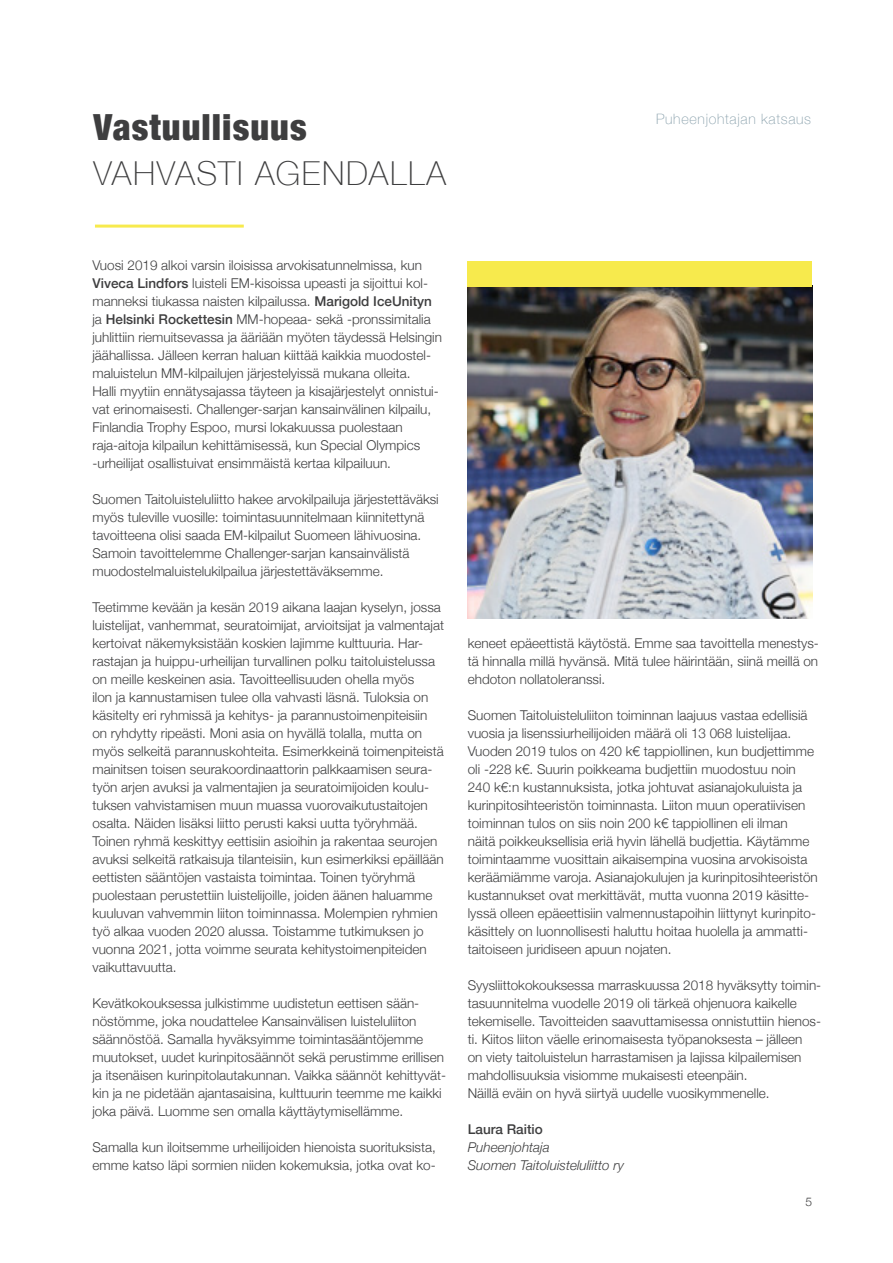
<style>
.page{position:relative;width:893px;height:1263px;background:#fff}
.page>*{position:absolute;margin:0;border:0;box-sizing:border-box;transform-origin:0 0}
.t1{font:900 condensed 36px "Helvetica Neue";letter-spacing:.03em;color:#3e3e3f}
.t2{font:100 33px "Helvetica Neue";letter-spacing:.05em;color:#3e3e3f}
.t3{font:100 14.25px "Helvetica Neue";letter-spacing:.05em;color:#859da9}
.t4{font:300 13.5px/18px "Helvetica Neue";color:#3e3e3f}
.Kuvateksti{font:italic 300 13.5px "Helvetica Neue";color:#3e3e3f}
.t5{font:500 13.5px "Helvetica Neue";color:#3e3e3f}
.t6{font:300 12px "Helvetica Neue";color:#3e3e3f}
.s1{font-weight:500}
</style>
<div class="page">
<img style="left:468px;top:287px;width:344px;height:332px">
<hr style="left:95px;top:225px;width:149px;height:3px;background:#f7ea4d">
<div style="left:468px;top:261px;width:344px;height:26px;background:#f7ea4d"></div>
<p class="t1" style="left:94px;top:97px;width:215px">Vastuullisuus</p>
<p class="t2" style="left:94px;top:148px;width:354px">VAHVASTI AGENDALLA</p>
<p class="t3" style="left:656px;top:108px;width:156px">Puheenjohtajan katsaus</p>
<p class="t4" style="left:92px;top:255px;width:351px">Vuosi 2019 alkoi varsin iloisissa arvokisatunnelmissa, kun <span class="s1">Viveca Lindfors</span> luisteli EM-kisoissa upeasti ja sijoittui kol&shy;manneksi tiukassa naisten kilpailussa. <span class="s1">Marigold IceUnityn </span>ja <span class="s1">Helsinki Rockettesin</span> MM-hopeaa- sekä -pronssimitalia juhlittiin riemuitsevassa ja ääriään myöten täydessä Helsingin jäähallissa. Jälleen kerran haluan kiittää kaikkia muodostel&shy;maluistelun MM-kilpailujen järjestelyissä mukana olleita.</p>
<p class="t4" style="left:92px;top:381px;width:348px">Halli myytiin ennätysajassa täyteen ja kisajärjestelyt onnistui&shy;vat erinomaisesti. Challenger-sarjan kansainvälinen kilpailu,<br>Finlandia Trophy Espoo, mursi lokakuussa puolestaan</p>
<p class="t4" style="left:92px;top:435px;width:329px">raja-aitoja kilpailun kehittämisessä, kun Special Olympics -urheilijat osallistuivat ensimmäistä kertaa kilpailuun.</p>
<p class="t4" style="left:92px;top:489px;width:348px">Suomen Taitoluisteluliitto hakee arvokilpailuja järjestettäväksi myös tuleville vuosille: toimintasuunnitelmaan kiinnitettynä tavoitteena olisi saada EM-kilpailut Suomeen lähivuosina.<br>Samoin tavoittelemme Challenger-sarjan kansainvälistä muodostelmaluistelukilpailua järjestettäväksemme.</p>
<p class="t4" style="left:92px;top:597px;width:353px">Teetimme kevään ja kesän 2019 aikana laajan kyselyn, jossa luistelijat, vanhemmat, seuratoimijat, arvioitsijat ja valmentajat kertoivat näkemyksistään koskien lajimme kulttuuria. Har&shy;rastajan ja huippu-urheilijan turvallinen polku taitoluistelussa on meille keskeinen asia. Tavoitteellisuuden ohella myös<br>ilon ja kannustamisen tulee olla vahvasti läsnä. Tuloksia on käsitelty eri ryhmissä ja kehitys- ja parannustoimenpiteisiin on ryhdytty ripeästi. Moni asia on hyvällä tolalla, mutta on myös selkeitä parannuskohteita. Esimerkkeinä toimenpiteistä mainitsen toisen seurakoordinaattorin palkkaamisen seura&shy;työn arjen avuksi ja valmentajien ja seuratoimijoiden koulu&shy;tuksen vahvistamisen muun muassa vuorovaikutustaitojen osalta. Näiden lisäksi liitto perusti kaksi uutta työryhmää.<br>Toinen ryhmä keskittyy eettisiin asioihin ja rakentaa seurojen avuksi selkeitä ratkaisuja tilanteisiin, kun esimerkiksi epäillään eettisten sääntöjen vastaista toimintaa. Toinen työryhmä puolestaan perustettiin luistelijoille, joiden äänen haluamme kuuluvan vahvemmin liiton toiminnassa. Molempien ryhmien työ alkaa vuoden 2020 alussa. Toistamme tutkimuksen jo vuonna 2021, jotta voimme seurata kehitystoimenpiteiden vaikuttavuutta.</p>
<p class="t4" style="left:92px;top:993px;width:355px">Kevätkokouksessa julkistimme uudistetun eettisen sään&shy;nöstömme, joka noudattelee Kansainvälisen luisteluliiton säännöstöä. Samalla hyväksyimme toimintasääntöjemme muutokset, uudet kurinpitosäännöt sekä perustimme erillisen ja itsenäisen kurinpitolautakunnan. Vaikka säännöt kehittyvät&shy;kin ja ne pidetään ajantasaisina, kulttuurin teemme me kaikki joka päivä. Luomme sen omalla käyttäytymisellämme.</p>
<p class="t4" style="left:92px;top:1137px;width:345px">Samalla kun iloitsemme urheilijoiden hienoista suorituksista, emme katso läpi sormien niiden kokemuksia, jotka ovat ko-</p>
<p class="t4" style="left:468px;top:633px;width:353px;text-align:justify">keneet epäeettistä käytöstä. Emme saa tavoittella menestys&shy;tä hinnalla millä hyvänsä. Mitä tulee häirintään, siinä meillä on ehdoton nollatoleranssi.</p>
<p class="t4" style="left:468px;top:705px;width:352px">Suomen Taitoluisteluliiton toiminnan laajuus vastaa edellisiä vuosia ja lisenssiurheilijoiden määrä oli 13 068 luistelijaa.<br>Vuoden 2019 tulos on 420 k€ tappiollinen, kun budjettimme oli -228 k€. Suurin poikkeama budjettiin muodostuu noin 240 k€:n kustannuksista, jotka johtuvat asianajokuluista ja kurinpitosihteeristön toiminnasta. Liiton muun operatiivisen toiminnan tulos on siis noin 200 k€ tappiollinen eli ilman näitä poikkeuksellisia eriä hyvin lähellä budjettia. Käytämme toimintaamme vuosittain aikaisempina vuosina arvokisoista keräämiämme varoja. Asianajokulujen ja kurinpitosihteeristön kustannukset ovat merkittävät, mutta vuonna 2019 käsitte&shy;lyssä olleen epäeettisiin valmennustapoihin liittynyt kurinpito&shy;käsittely on luonnollisesti haluttu hoitaa huolella ja ammatti&shy;taitoiseen juridiseen apuun nojaten.</p>
<p class="t4" style="left:468px;top:975px;width:355px">Syysliittokokouksessa marraskuussa 2018 hyväksytty toimin&shy;tasuunnitelma vuodelle 2019 oli tärkeä ohjenuora kaikelle tekemiselle. Tavoitteiden saavuttamisessa onnistuttiin hienos&shy;ti. Kiitos liiton väelle erinomaisesta työpanoksesta – jälleen<br>on viety taitoluistelun harrastamisen ja lajissa kilpailemisen mahdollisuuksia visiomme mukaisesti eteenpäin.<br>Näillä eväin on hyvä siirtyä uudelle vuosikymmenelle.</p>
<p class="t5" style="left:468px;top:1118px;width:77px">Laura Raitio</p>
<p class="Kuvateksti" style="left:468px;top:1137px;width:84px">Puheenjohtaja</p>
<p class="Kuvateksti" style="left:468px;top:1155px;width:158px">Suomen Taitoluisteluliitto ry</p>
<p class="t6" style="left:805px;top:1192px;width:8px">5</p>
</div>
